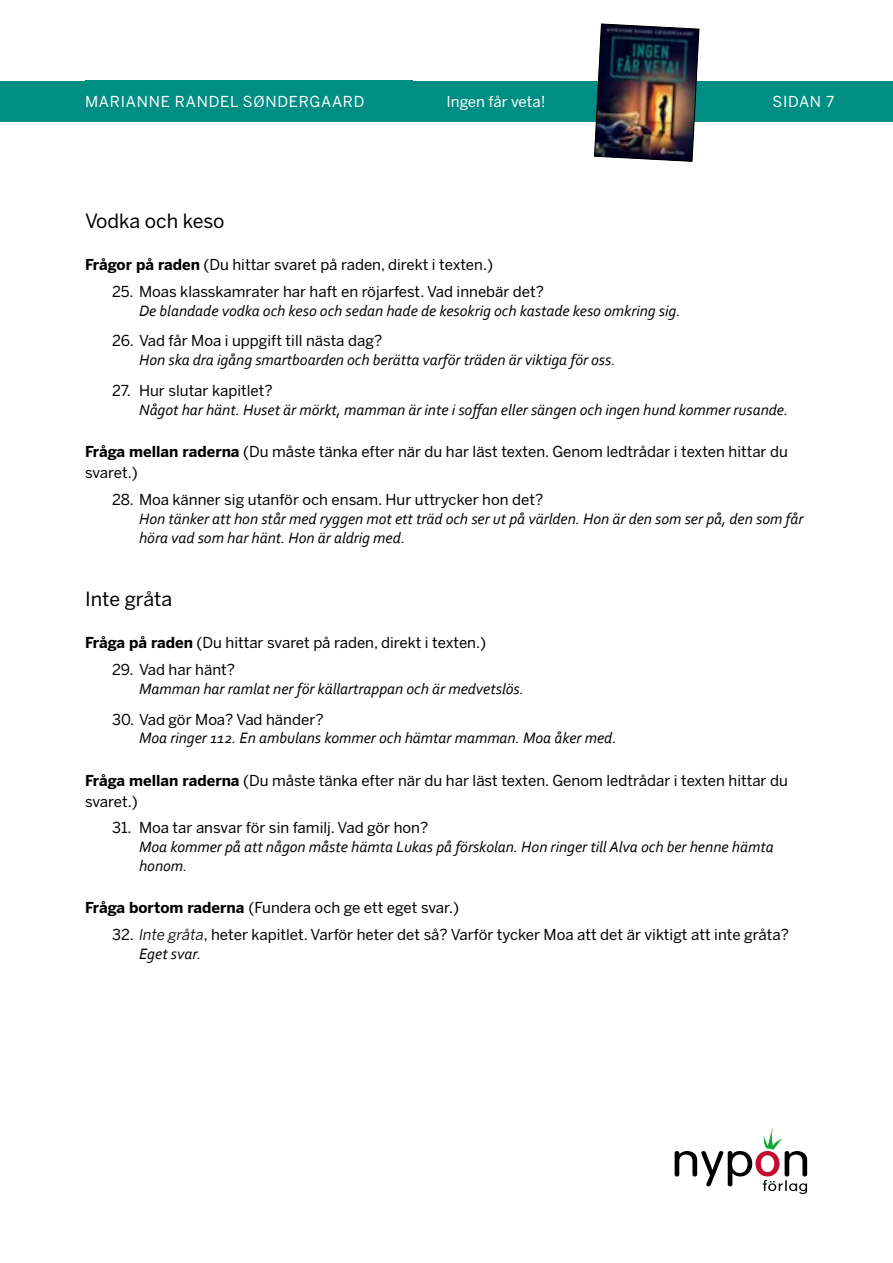
<style>
.page{position:relative;width:893px;height:1263px;background:#fff}
.page>*{position:absolute;margin:0;border:0;box-sizing:border-box;transform-origin:0 0}
.t1{font:19.5px "Benton Sans";color:#000}
.t2{font:italic 15.75px/18.9px "Corbel";color:#000}
.t3{font:15px/21px "Benton Sans";color:#000}
.t4{font:15px "Benton Sans";letter-spacing:.05em;color:#fff}
.t5{font:15px "Benton Sans";color:#fff}
.s1{font-weight:700}
.s2{font-style:italic}
</style>
<div class="page">
<div style="left:0;top:81px;width:893px;height:40px;background:#008d83"></div>
<div style="left:85px;top:80px;width:327px;height:41px;background:#008d83"></div>
<img style="left:594px;top:23px;width:105px;height:139px">
<svg style="left:675px;top:1128px;width:132px;height:66px"></svg>
<p class="t4" style="left:85px;top:92px;width:281px">MARIANNE RANDEL SØNDERGAARD</p>
<p class="t5" style="left:446px;top:92px;width:101px">Ingen får veta!</p>
<p class="t4" style="left:772px;top:92px;width:63px">SIDAN 7</p>
<h1 class="t1" style="left:85px;top:209px;width:141px">Vodka och keso</h1>
<p class="t3" style="left:85px;top:254px;width:410px"><span class="s1">Frågor på raden</span> (Du hittar svaret på raden, direkt i texten.)</p>
<p class="t3" style="left:112px;top:281px;width:433px">25. Moas klasskamrater har haft en röjarfest. Vad innebär det?</p>
<p class="t2" style="left:139px;top:301px;width:543px">De blandade vodka och keso och sedan hade de kesokrig och kastade keso omkring sig.</p>
<p class="t3" style="left:112px;top:330px;width:272px">26. Vad får Moa i uppgift till nästa dag?</p>
<p class="t2" style="left:139px;top:350px;width:478px">Hon ska dra igång smartboarden och berätta varför träden är viktiga för oss.</p>
<p class="t3" style="left:112px;top:380px;width:162px">27. Hur slutar kapitlet?</p>
<p class="t2" style="left:139px;top:400px;width:651px">Något har hänt. Huset är mörkt, mamman är inte i soffan eller sängen och ingen hund kommer rusande.</p>
<p class="t3" style="left:85px;top:441px;width:704px"><span class="s1">Fråga mellan raderna</span> (Du måste tänka efter när du har läst texten. Genom ledtrådar i texten hittar du svaret.)</p>
<p class="t3" style="left:112px;top:489px;width:433px">28. Moa känner sig utanför och ensam. Hur uttrycker hon det?</p>
<p class="t2" style="left:139px;top:509px;width:666px">Hon tänker att hon står med ryggen mot ett träd och ser ut på världen. Hon är den som ser på, den som får höra vad som har hänt. Hon är aldrig med.</p>
<h1 class="t1" style="left:85px;top:587px;width:89px">Inte gråta</h1>
<p class="t3" style="left:85px;top:632px;width:403px"><span class="s1">Fråga på raden</span> (Du hittar svaret på raden, direkt i texten.)</p>
<p class="t3" style="left:112px;top:659px;width:125px">29. Vad har hänt?</p>
<p class="t2" style="left:139px;top:679px;width:386px">Mamman har ramlat ner för källartrappan och är medvetslös.</p>
<p class="t3" style="left:112px;top:709px;width:213px">30. Vad gör Moa? Vad händer?</p>
<p class="t2" style="left:139px;top:728px;width:479px">Moa ringer 112. En ambulans kommer och hämtar mamman. Moa åker med.</p>
<p class="t3" style="left:85px;top:770px;width:704px"><span class="s1">Fråga mellan raderna</span> (Du måste tänka efter när du har läst texten. Genom ledtrådar i texten hittar du svaret.)</p>
<p class="t3" style="left:112px;top:817px;width:318px">31. Moa tar ansvar för sin familj. Vad gör hon?</p>
<p class="t2" style="left:139px;top:837px;width:636px">Moa kommer på att någon måste hämta Lukas på förskolan. Hon ringer till Alva och ber henne hämta honom.</p>
<p class="t3" style="left:85px;top:897px;width:376px"><span class="s1">Fråga bortom raderna</span> (Fundera och ge ett eget svar.)</p>
<p class="t3" style="left:112px;top:924px;width:678px">32. <span class="s2">Inte gråta</span>, heter kapitlet. Varför heter det så? Varför tycker Moa att det är viktigt att inte gråta?</p>
<p class="t2" style="left:139px;top:943px;width:64px">Eget svar.</p>
</div>
